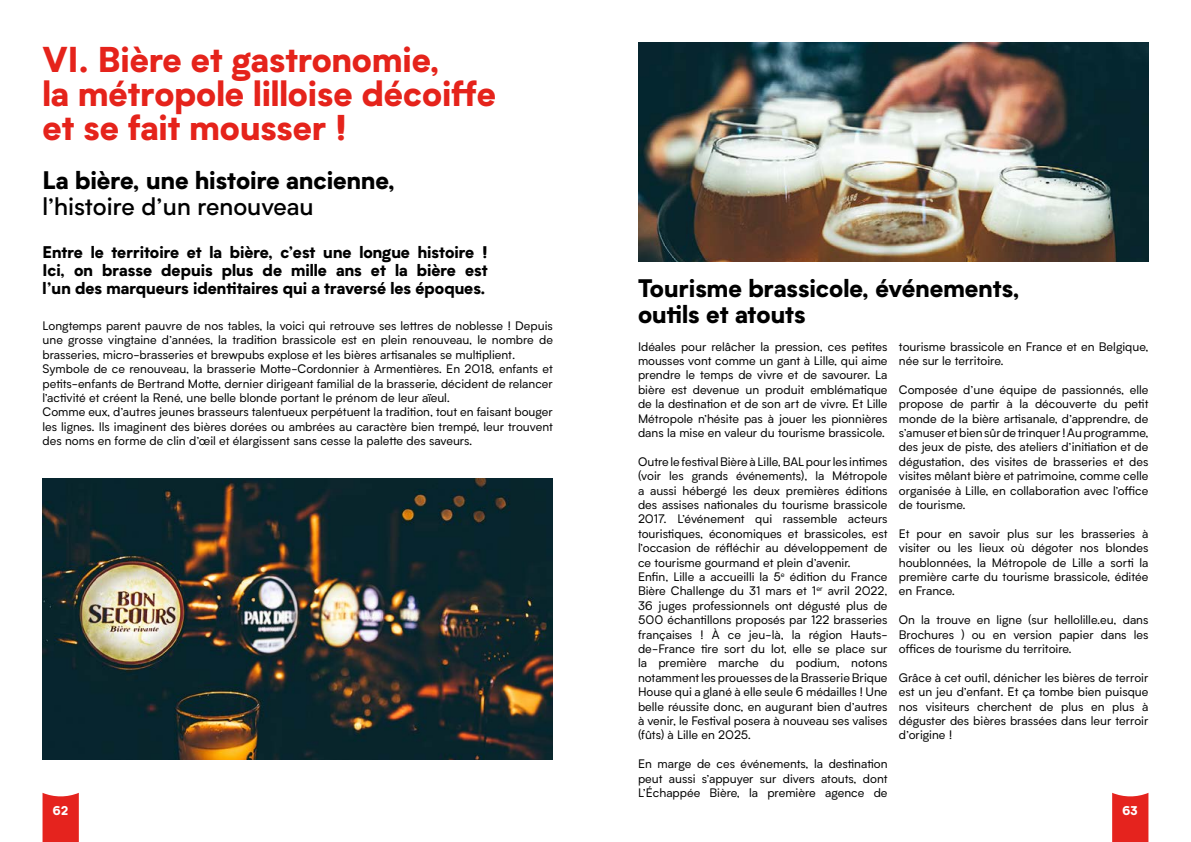
<style>
.page{position:relative;width:1191px;height:842px;background:#fff}
.page>*{position:absolute;margin:0;border:0;box-sizing:border-box;transform-origin:0 0}
.t1{font:900 34px/34px "Biotif";color:#e5231b}
.t2{font:900 24px/26px "Biotif";color:#000}
.t3{font:500 24px "Biotif";color:#000}
.t4{font:900 16px/18px "Biotif";color:#000;text-align:justify}
.t5{font:12px/14.4px "Biotif";color:#000;text-align:justify}
.t6{font:900 12px "Biotif";color:#fff}
</style>
<div class="page">
<svg style="left:43px;top:793px;width:36px;height:49px;background:#e62d29"></svg>
<svg style="left:1112px;top:793px;width:36px;height:49px;background:#e62d29"></svg>
<img style="left:43px;top:479px;width:510px;height:280px">
<img style="left:638px;top:43px;width:510px;height:219px">
<h1 class="t1" style="left:43px;top:41px;width:455px">VI. Bière et gastronomie,<br>la métropole lilloise décoiffe et se fait mousser !</h1>
<h2 class="t2" style="left:43px;top:166px;width:354px">La bière, une histoire ancienne,</h2>
<h2 class="t3" style="left:43px;top:190px;width:273px">l’histoire d’un renouveau</h2>
<h3 class="t4" style="left:43px;top:242px;width:447px">Entre le territoire et la bière, c’est une longue histoire !<br>Ici, on brasse depuis plus de mille ans et la bière est l’un des marqueurs identitaires qui a traversé les époques.</h3>
<p class="t5" style="left:43px;top:318px;width:512px;text-align:left">Longtemps parent pauvre de nos tables, la voici qui retrouve ses lettres de noblesse ! Depuis une grosse vingtaine d’années, la tradition brassicole est en plein renouveau, le nombre de brasseries, micro-brasseries et brewpubs explose et les bières artisanales se multiplient.<br>Symbole de ce renouveau, la brasserie Motte-Cordonnier à Armentières. En 2018, enfants et petits-enfants de Bertrand Motte, dernier dirigeant familial de la brasserie, décident de relancer l’activité et créent la René, une belle blonde portant le prénom de leur aïeul.<br>Comme eux, d’autres jeunes brasseurs talentueux perpétuent la tradition, tout en faisant bouger les lignes. Ils imaginent des bières dorées ou ambrées au caractère bien trempé, leur trouvent des noms en forme de clin d’œil et élargissent sans cesse la palette des saveurs.</p>
<h2 class="t2" style="left:638px;top:274px;width:383px">Tourisme brassicole, événements, outils et atouts</h2>
<p class="t5" style="left:638px;top:339px;width:251px">Idéales pour relâcher la pression, ces petites mousses vont comme un gant à Lille, qui aime prendre le temps de vivre et de savourer. La bière est devenue un produit emblématique de la destination et de son art de vivre. Et Lille Métropole n’hésite pas à jouer les pionnières dans la mise en valeur du tourisme brassicole.</p>
<p class="t5" style="left:638px;top:454px;width:251px;text-align:left">Outre le festival Bière à Lille, BAL pour les intimes (voir les grands événements), la Métropole a aussi hébergé les deux premières éditions des assises nationales du tourisme brassicole 2017. L’événement qui rassemble acteurs touristiques, économiques et brassicoles, est l’occasion de réfléchir au développement de ce tourisme gourmand et plein d’avenir.<br>Enfin, Lille a accueilli la 5<sup>e</sup> édition du France Bière Challenge du 31 mars et 1<sup>er</sup> avril 2022, 36 juges professionnels ont dégusté plus de 500 échantillons proposés par 122 brasseries françaises ! À ce jeu-là, la région Hauts&shy;de-France tire sort du lot, elle se place sur la première marche du podium, notons notamment les prouesses de la Brasserie Brique House qui a glané à elle seule 6 médailles ! Une belle réussite donc, en augurant bien d’autres à venir, le Festival posera à nouveau ses valises (fûts) à Lille en 2025.</p>
<p class="t5" style="left:638px;top:756px;width:251px">En marge de ces événements, la destination peut aussi s’appuyer sur divers atouts, dont L’Échappée Bière, la première agence de</p>
<p class="t5" style="left:899px;top:339px;width:251px">tourisme brassicole en France et en Belgique, née sur le territoire.</p>
<p class="t5" style="left:899px;top:382px;width:251px">Composée d’une équipe de passionnés, elle propose de partir à la découverte du petit monde de la bière artisanale, d’apprendre, de s’amuser et bien sûr de trinquer ! Au programme, des jeux de piste, des ateliers d’initiation et de dégustation, des visites de brasseries et des visites mêlant bière et patrimoine, comme celle organisée à Lille, en collaboration avec l’office de tourisme.</p>
<p class="t5" style="left:899px;top:526px;width:251px">Et pour en savoir plus sur les brasseries à visiter ou les lieux où dégoter nos blondes houblonnées, la Métropole de Lille a sorti la première carte du tourisme brassicole, éditée en France.</p>
<p class="t5" style="left:899px;top:612px;width:251px">On la trouve en ligne (sur hellolille.eu, dans Brochures ) ou en version papier dans les offices de tourisme du territoire.</p>
<p class="t5" style="left:899px;top:670px;width:251px">Grâce à cet outil, dénicher les bières de terroir est un jeu d’enfant. Et ça tombe bien puisque nos visiteurs cherchent de plus en plus à déguster des bières brassées dans leur terroir d’origine !</p>
<p class="t6" style="left:52px;top:802px;width:17px">62</p>
<p class="t6" style="left:1122px;top:802px;width:17px">63</p>
</div>
